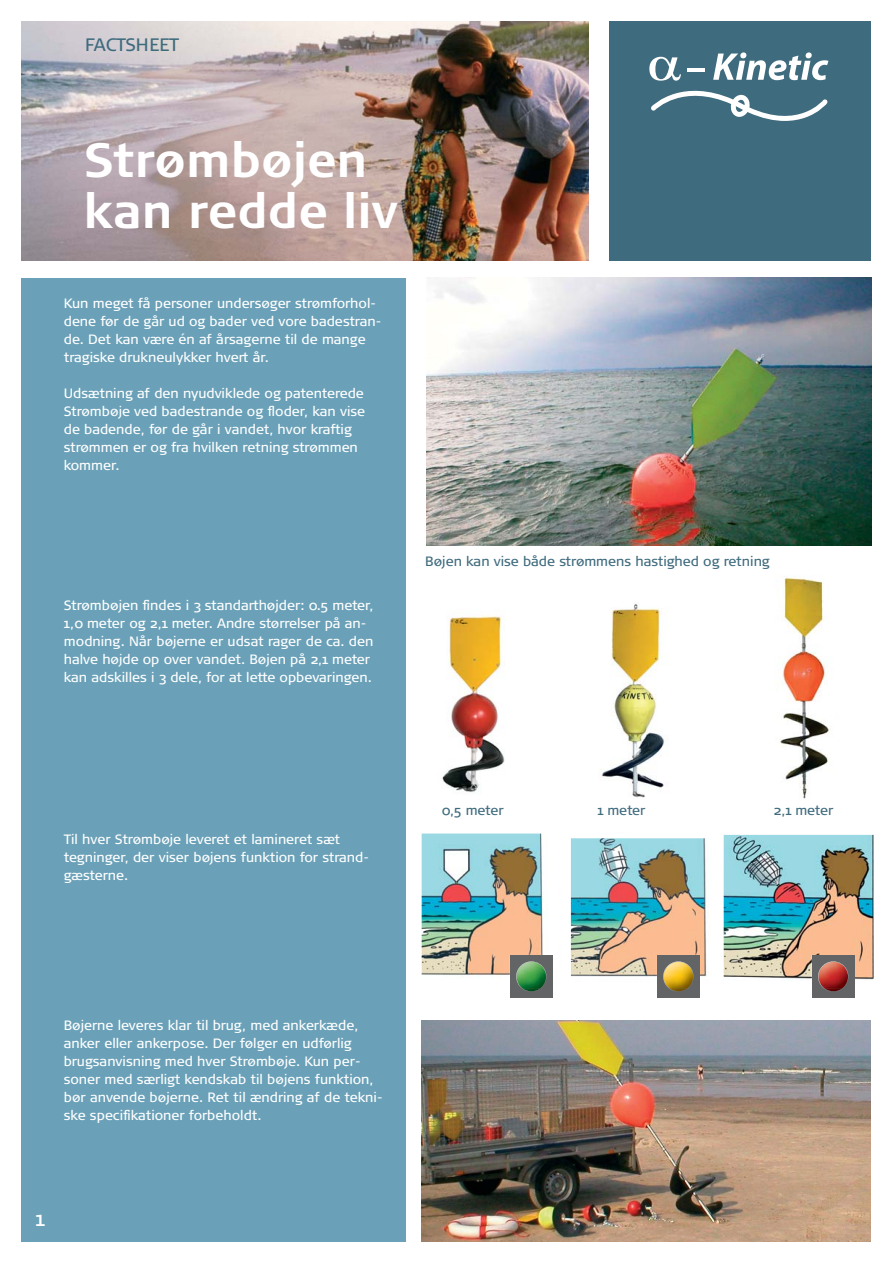
<style>
.page{position:relative;width:893px;height:1263px;background:#fff}
.page>*{position:absolute;margin:0;border:0;box-sizing:border-box;transform-origin:0 0}
.t1{font:700 48px/51px "Signa Normal";color:#fff}
.t2{font:21px "Signa Normal";color:#fff}
.t3{font:18px "Signa Normal";color:#3f6b7e}
.t4{font:13.5px/18px "Signa Normal";color:#fff}
.t5{font:13.5px "Signa Normal";color:#3f6b7e}
</style>
<div class="page">
<div style="left:21px;top:278px;width:385px;height:964px;background:#6aa1b8"></div>
<img style="left:442px;top:616px;width:63px;height:176px">
<img style="left:601px;top:604px;width:63px;height:194px">
<img style="left:776px;top:576px;width:53px;height:223px">
<img style="left:427px;top:278px;width:445px;height:267px">
<img style="left:422px;top:1020px;width:448px;height:222px">
<img style="left:422px;top:834px;width:126px;height:141px">
<img style="left:571px;top:838px;width:138px;height:139px">
<img style="left:724px;top:835px;width:150px;height:145px">
<div style="left:812px;top:955px;width:43px;height:43px;background:#636466"></div>
<div style="left:657px;top:955px;width:43px;height:43px;background:#636466"></div>
<div style="left:510px;top:955px;width:43px;height:43px;background:#636466"></div>
<img style="left:818px;top:961px;width:30px;height:28px">
<svg style="left:825px;top:989px;width:16px;height:3px"></svg>
<img style="left:670px;top:989px;width:16px;height:3px">
<img style="left:663px;top:961px;width:27px;height:28px">
<img style="left:664px;top:962px;width:29px;height:24px">
<img style="left:523px;top:989px;width:16px;height:3px">
<img style="left:520px;top:961px;width:21px;height:28px">
<img style="left:516px;top:962px;width:30px;height:25px">
<img style="left:21px;top:21px;width:568px;height:240px">
<div style="left:609px;top:21px;width:261px;height:240px;background:#3f6b7e"></div>
<svg style="left:649px;top:52px;width:179px;height:69px"></svg>
<h3 class="t3" style="left:85px;top:34px;width:96px">FACTSHEET</h3>
<h1 class="t1" style="left:84px;top:135px;width:315px">Strømbøjen kan redde liv</h1>
<p class="t4" style="left:64px;top:294px;width:319px">Kun meget få personer undersøger strømforhol&shy;dene før de går ud og bader ved vore badestran&shy;de. Det kan være én af årsagerne til de mange tragiske drukneulykker hvert år.</p>
<p class="t4" style="left:64px;top:384px;width:303px">Udsætning af den nyudviklede og patenterede Strømbøje ved badestrande og floder, kan vise de badende, før de går i vandet, hvor kraftig strømmen er og fra hvilken retning strømmen kommer.</p>
<p class="t4" style="left:64px;top:597px;width:311px">Strømbøjen findes i 3 standarthøjder: 0.5 meter, 1,0 meter og 2,1 meter. Andre størrelser på an&shy;modning. Når bøjerne er udsat rager de ca. den halve højde op over vandet. Bøjen på 2,1 meter kan adskilles i 3 dele, for at lette opbevaringen.</p>
<p class="t5" style="left:425px;top:553px;width:346px">Bøjen kan vise både strømmens hastighed og retning</p>
<p class="t4" style="left:64px;top:830px;width:307px">Til hver Strømbøje leveret et lamineret sæt tegninger, der viser bøjens funktion for strand&shy;gæsterne.</p>
<p class="t5" style="left:442px;top:802px;width:63px">0,5 meter</p>
<p class="t5" style="left:597px;top:802px;width:49px">1 meter</p>
<p class="t5" style="left:773px;top:802px;width:61px">2,1 meter</p>
<p class="t4" style="left:64px;top:1017px;width:320px">Bøjerne leveres klar til brug, med ankerkæde, anker eller ankerpose. Der følger en udførlig brugsanvisning med hver Strømbøje. Kun per&shy;soner med særligt kendskab til bøjens funktion, bør anvende bøjerne. Ret til ændring af de tekni&shy;ske specifikationer forbeholdt.</p>
<h2 class="t2" style="left:35px;top:1207px;width:11px">1</h2>
</div>
